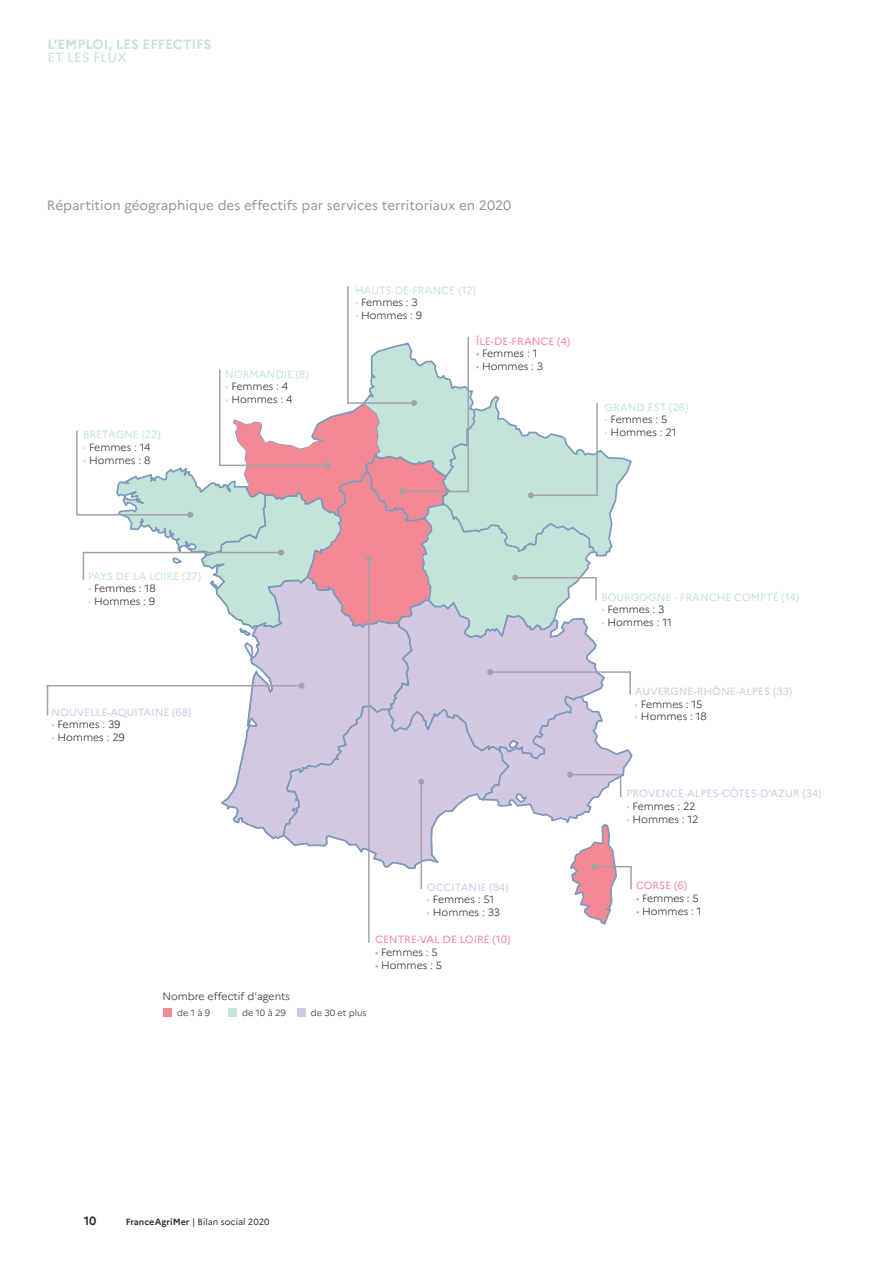
<style>
.page{position:relative;width:893px;height:1263px;background:#fff}
.page>*{position:absolute;margin:0;border:0;box-sizing:border-box;transform-origin:0 0}
.t1{font:13.5px "Marianne";color:#939598}
.t2{font:700 13.5px "Marianne";color:#c3e4da}
.t3{font:13.5px "Marianne";color:#c3e4da}
.t4{font:700 12px "Marianne";color:#312f30}
.t5{font:300 10.5px "Marianne";color:#231f20}
.t6{font:10.5px "Marianne";color:#c3e4da}
.t7{font:10.5px "Marianne";color:#d3c8e2}
.t8{font:10.5px "Marianne";color:#f48996}
.t9{font:9px "Marianne";color:#312f30}
.t10{font:300 9px "Marianne";color:#231f20}
.s1{color:#c3e4da}
.s2{color:#f48996}
.s3{color:#d3c8e2}
.s4{font-weight:700}
</style>
<div class="page">
<div style="left:298px;top:1008px;width:8px;height:8px;background:#d3c8e2"></div>
<div style="left:163px;top:1008px;width:9px;height:8px;background:#f48996"></div>
<div style="left:228px;top:1008px;width:9px;height:8px;background:#c3e4da"></div>
<hr style="left:47px;top:685px;width:254px;height:1px;background:#a1a3a6">
<hr style="left:47px;top:685px;width:1px;height:30px;background:#a1a3a6">
<hr style="left:83px;top:552px;width:198px;height:1px;background:#a1a3a6">
<svg style="left:83px;top:553px;width:1px;height:27px"></svg>
<hr style="left:76px;top:514px;width:114px;height:2px;background:#a1a3a6">
<hr style="left:76px;top:430px;width:2px;height:85px;background:#a1a3a6">
<hr style="left:347px;top:286px;width:2px;height:118px;background:#a1a3a6">
<hr style="left:467px;top:337px;width:2px;height:155px;background:#a1a3a6">
<hr style="left:368px;top:560px;width:2px;height:383px;background:#a1a3a6">
<svg style="left:115px;top:341px;width:517px;height:585px"></svg>
<p class="t2" style="left:47px;top:33px;width:165px">L’EMPLOI, LES EFFECTIFS</p>
<p class="t3" style="left:47px;top:47px;width:81px">ET LES FLUX</p>
<p class="t1" style="left:47px;top:194px;width:466px">Répartition géographique des effectifs par services territoriaux en 2020</p>
<p class="t6" style="left:83px;top:426px;width:79px">BRETAGNE (22)</p>
<p class="t5" style="left:83px;top:439px;width:69px"><span class="s1">•</span> Femmes : 14</p>
<p class="t5" style="left:83px;top:452px;width:69px"><span class="s1">•</span> Hommes : 8</p>
<p class="t6" style="left:225px;top:366px;width:85px">NORMANDIE (8)</p>
<p class="t5" style="left:225px;top:378px;width:64px"><span class="s1">•</span> Femmes : 4</p>
<p class="t5" style="left:225px;top:391px;width:69px"><span class="s1">•</span> Hommes : 4</p>
<p class="t6" style="left:355px;top:282px;width:122px">HAUTS-DE-FRANCE (12)</p>
<p class="t5" style="left:355px;top:294px;width:64px"><span class="s1">•</span> Femmes : 3</p>
<p class="t5" style="left:355px;top:307px;width:69px"><span class="s1">•</span> Hommes : 9</p>
<p class="t8" style="left:476px;top:333px;width:96px">ÎLE-DE-FRANCE (4)</p>
<p class="t5" style="left:476px;top:345px;width:63px"><span class="s2">•</span> Femmes : 1</p>
<p class="t5" style="left:476px;top:358px;width:69px"><span class="s2">•</span> Hommes : 3</p>
<p class="t6" style="left:605px;top:399px;width:85px">GRAND EST (26)</p>
<p class="t5" style="left:605px;top:411px;width:64px"><span class="s1">•</span> Femmes : 5</p>
<p class="t5" style="left:605px;top:424px;width:73px"><span class="s1">•</span> Hommes : 21</p>
<p class="t6" style="left:88px;top:568px;width:115px">PAYS DE LA LOIRE (27)</p>
<p class="t5" style="left:88px;top:580px;width:69px"><span class="s1">•</span> Femmes : 18</p>
<p class="t5" style="left:88px;top:593px;width:69px"><span class="s1">•</span> Hommes : 9</p>
<p class="t7" style="left:51px;top:704px;width:141px">NOUVELLE-AQUITAINE (68)</p>
<p class="t5" style="left:51px;top:716px;width:71px"><span class="s3">•</span> Femmes : 39</p>
<p class="t5" style="left:51px;top:729px;width:75px"><span class="s3">•</span> Hommes : 29</p>
<p class="t5" style="left:162px;top:988px;width:129px">Nombre effectif d'agents</p>
<p class="t10" style="left:177px;top:1005px;width:35px">de 1 à 9</p>
<p class="t10" style="left:242px;top:1005px;width:45px">de 10 à 29</p>
<p class="t10" style="left:311px;top:1005px;width:57px">de 30 et plus</p>
<p class="t7" style="left:427px;top:879px;width:83px">OCCITANIE (84)</p>
<p class="t5" style="left:427px;top:891px;width:69px"><span class="s3">•</span> Femmes : 51</p>
<p class="t5" style="left:427px;top:904px;width:75px"><span class="s3">•</span> Hommes : 33</p>
<p class="t8" style="left:375px;top:931px;width:137px">CENTRE-VAL DE LOIRE (10)</p>
<p class="t5" style="left:375px;top:944px;width:64px"><span class="s2">•</span> Femmes : 5</p>
<p class="t5" style="left:375px;top:957px;width:69px"><span class="s2">•</span> Hommes : 5</p>
<p class="t6" style="left:601px;top:589px;width:199px">BOURGOGNE - FRANCHE COMPTÉ (14)</p>
<p class="t5" style="left:601px;top:602px;width:64px"><span class="s1">•</span> Femmes : 3</p>
<p class="t5" style="left:601px;top:614px;width:72px"><span class="s1">•</span> Hommes : 11</p>
<p class="t7" style="left:635px;top:683px;width:159px">AUVERGNE-RHÔNE-ALPES (33)</p>
<p class="t5" style="left:635px;top:696px;width:69px"><span class="s3">•</span> Femmes : 15</p>
<p class="t5" style="left:635px;top:708px;width:73px"><span class="s3">•</span> Hommes : 18</p>
<p class="t7" style="left:627px;top:785px;width:196px">PROVENCE-ALPES-CÔTES-D’AZUR (34)</p>
<p class="t5" style="left:627px;top:798px;width:71px"><span class="s3">•</span> Femmes : 22</p>
<p class="t5" style="left:627px;top:811px;width:73px"><span class="s3">•</span> Hommes : 12</p>
<p class="t8" style="left:636px;top:877px;width:53px">CORSE (6)</p>
<p class="t5" style="left:636px;top:890px;width:64px"><span class="s2">•</span> Femmes : 5</p>
<p class="t5" style="left:636px;top:903px;width:67px"><span class="s2">•</span> Hommes : 1</p>
<p class="t4" style="left:84px;top:1211px;width:14px">10</p>
<p class="t9" style="left:126px;top:1215px;width:145px"><span class="s4">FranceAgriMer</span> | Bilan social 2020</p>
</div>
